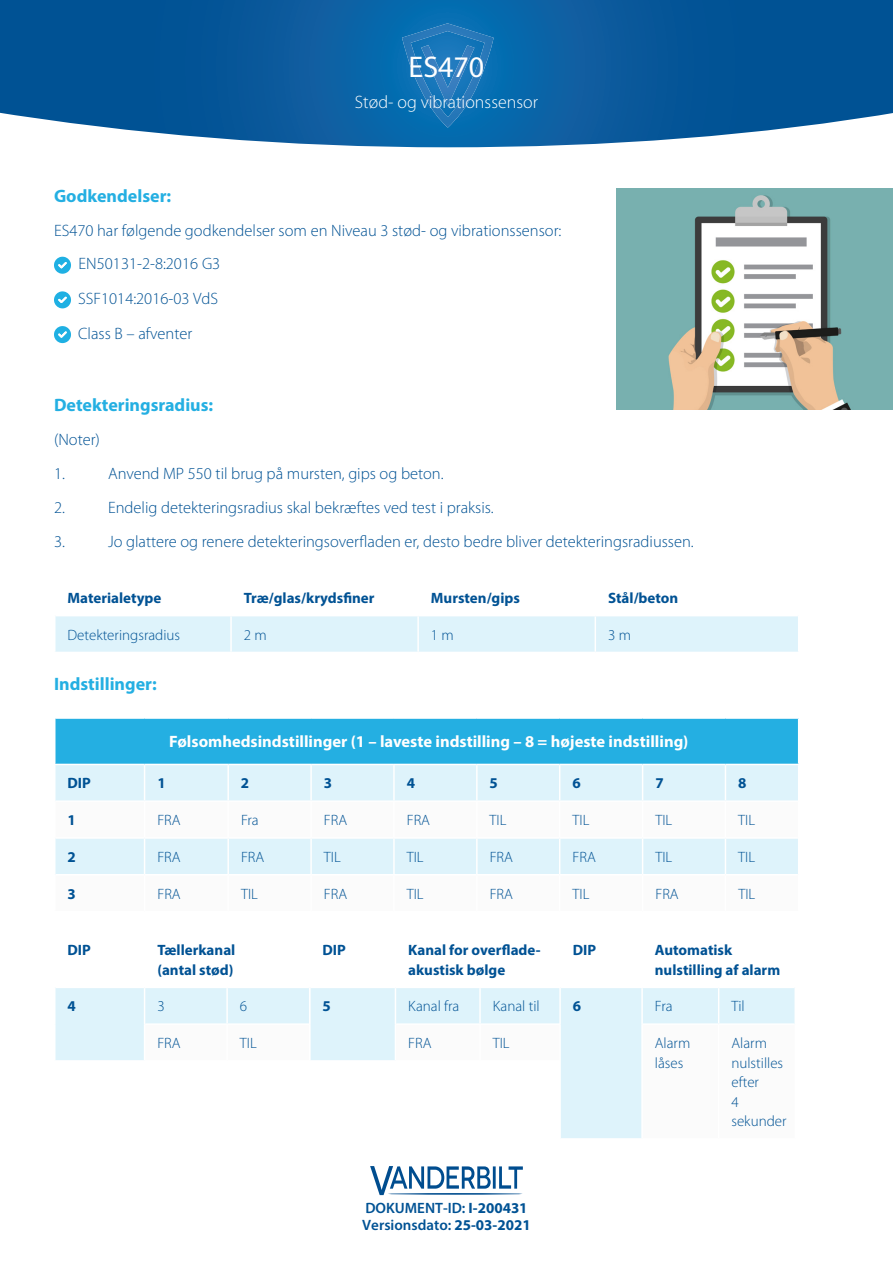
<style>
.page{position:relative;width:893px;height:1263px;background:#fff}
.page>*{position:absolute;margin:0;border:0;box-sizing:border-box;transform-origin:0 0}
.t1{font:30px "Myriad Pro";color:#fff}
.Main-header-text{font:700 18px "Myriad Pro";color:#24afe2}
.t2{font:300 18px "Myriad Pro";color:#fff}
.body{font:700 18px "Myriad Pro";color:#24afe2}
.body-2{font:300 16.5px "Myriad Pro";color:#005294}
.Table-header{font:700 16.5px "Myriad Pro";color:#fff}
.subheading-navy-blue{font:300 16.5px/34.7px "Myriad Pro";color:#005294}
.Table-body-rows{font:300 15px/19.5px "Myriad Pro";color:#005294}
.Table-body-rows-2{font:700 15px/19.5px "Myriad Pro";color:#005294}
.t3{font:600 15px/16.8px "Myriad Pro";color:#005294}
.s1{font-weight:700}
</style>
<div class="page">
<svg style="left:0;top:0;width:893px;height:147px;background:#1966a3"></svg>
<svg style="left:402px;top:23px;width:92px;height:105px;background:#1976b8"></svg>
<svg style="left:370px;top:1166px;width:153px;height:29px"></svg>
<hr style="left:388px;top:1193px;width:135px;height:2px;background:#004d8f;border-radius:50%">
<svg style="left:54px;top:257px;width:17px;height:17px"></svg>
<svg style="left:54px;top:291px;width:17px;height:17px"></svg>
<svg style="left:54px;top:326px;width:17px;height:17px"></svg>
<div style="left:56px;top:616px;width:742px;height:36px;background:#def3fb"></div>
<hr style="left:230px;top:616px;width:2px;height:36px;background:#fff">
<hr style="left:417px;top:616px;width:2px;height:36px;background:#fff">
<hr style="left:595px;top:616px;width:1px;height:36px;background:#fff">
<div style="left:55px;top:718px;width:744px;height:46px;background:#24afe2"></div>
<div style="left:56px;top:765px;width:742px;height:35px;background:#def3fb"></div>
<div style="left:56px;top:839px;width:742px;height:35px;background:#def3fb"></div>
<hr style="left:144px;top:765px;width:1px;height:35px;background:#fff">
<hr style="left:227px;top:765px;width:2px;height:35px;background:#fff">
<hr style="left:310px;top:765px;width:2px;height:35px;background:#fff">
<hr style="left:393px;top:765px;width:2px;height:35px;background:#fff">
<hr style="left:476px;top:765px;width:2px;height:35px;background:#fff">
<hr style="left:559px;top:765px;width:1px;height:35px;background:#fff">
<hr style="left:642px;top:765px;width:1px;height:35px;background:#fff">
<hr style="left:725px;top:765px;width:1px;height:35px;background:#fff">
<hr style="left:144px;top:839px;width:1px;height:35px;background:#fff">
<hr style="left:227px;top:839px;width:2px;height:35px;background:#fff">
<hr style="left:310px;top:839px;width:2px;height:35px;background:#fff">
<hr style="left:393px;top:839px;width:2px;height:35px;background:#fff">
<hr style="left:476px;top:839px;width:2px;height:35px;background:#fff">
<hr style="left:559px;top:839px;width:1px;height:35px;background:#fff">
<hr style="left:642px;top:839px;width:1px;height:35px;background:#fff">
<hr style="left:725px;top:839px;width:1px;height:35px;background:#fff">
<hr style="left:798px;top:719px;width:1px;height:45px;background:#fff">
<hr style="left:54px;top:717px;width:91px;height:2px;background:#fff">
<hr style="left:54px;top:719px;width:2px;height:45px;background:#fff">
<hr style="left:145px;top:717px;width:83px;height:2px;background:#fff">
<hr style="left:228px;top:717px;width:83px;height:2px;background:#fff">
<hr style="left:311px;top:717px;width:83px;height:2px;background:#fff">
<hr style="left:394px;top:717px;width:83px;height:2px;background:#fff">
<hr style="left:477px;top:717px;width:83px;height:2px;background:#fff">
<hr style="left:560px;top:717px;width:83px;height:2px;background:#fff">
<hr style="left:643px;top:717px;width:82px;height:2px;background:#fff">
<hr style="left:725px;top:717px;width:74px;height:2px;background:#fff">
<img style="left:617px;top:189px;width:276px;height:221px">
<svg style="left:55px;top:988px;width:739px;height:150px"></svg>
<hr style="left:559px;top:987px;width:2px;height:37px;background:#fff">
<hr style="left:641px;top:988px;width:2px;height:36px;background:#fff">
<hr style="left:718px;top:988px;width:1px;height:35px;background:#fff">
<hr style="left:559px;top:1024px;width:2px;height:114px;background:#fff">
<hr style="left:641px;top:1024px;width:2px;height:114px;background:#fff">
<hr style="left:718px;top:1025px;width:1px;height:113px;background:#fff">
<hr style="left:643px;top:1023px;width:76px;height:2px;background:#fff">
<hr style="left:719px;top:1023px;width:75px;height:2px;background:#fff">
<h1 class="t1" style="left:409px;top:48px;width:77px">ES470</h1>
<p class="t2" style="left:355px;top:92px;width:185px">Stød- og vibrationssensor</p>
<p class="body" style="left:54px;top:184px;width:119px">Godkendelser:</p>
<p class="body-2" style="left:54px;top:221px;width:509px">ES470 har følgende godkendelser som en Niveau 3 stød- og vibrationssensor:</p>
<p class="subheading-navy-blue" style="left:78px;top:247px;width:144px">EN50131-2-8:2016 G3<br>SSF1014:2016-03 VdS<br>Class B – afventer</p>
<p class="Main-header-text" style="left:54px;top:393px;width:161px">Detekteringsradius:</p>
<p class="body-2" style="left:54px;top:430px;width:47px">(Noter)</p>
<p class="body-2" style="left:54px;top:464px;width:12px">1.</p>
<p class="body-2" style="left:108px;top:464px;width:337px">Anvend MP 550 til brug på mursten, gips og beton.</p>
<p class="body-2" style="left:54px;top:498px;width:12px">2.</p>
<p class="body-2" style="left:108px;top:498px;width:387px">Endelig detekteringsradius skal bekræftes ved test i praksis.</p>
<p class="body-2" style="left:54px;top:532px;width:12px">3.</p>
<p class="body-2" style="left:108px;top:532px;width:587px">Jo glattere og renere detekteringsoverfladen er, desto bedre bliver detekteringsradiussen.</p>
<p class="Table-body-rows-2" style="left:68px;top:588px;width:96px">Materialetype</p>
<p class="Table-body-rows-2" style="left:244px;top:588px;width:132px">Træ/glas/krydsfiner</p>
<p class="Table-body-rows-2" style="left:431px;top:588px;width:91px">Mursten/gips</p>
<p class="Table-body-rows-2" style="left:608px;top:588px;width:72px">Stål/beton</p>
<p class="Table-body-rows" style="left:68px;top:625px;width:114px">Detekteringsradius</p>
<p class="Table-body-rows" style="left:244px;top:625px;width:24px">2m</p>
<p class="Table-body-rows" style="left:431px;top:625px;width:24px">1m</p>
<p class="Table-body-rows" style="left:608px;top:625px;width:24px">3m</p>
<p class="Main-header-text" style="left:54px;top:672px;width:104px">Indstillinger:</p>
<p class="Table-header" style="left:169px;top:731px;width:521px">Følsomhedsindstillinger (1 – laveste indstilling – 8 = højeste indstilling)</p>
<p class="Table-body-rows-2" style="left:68px;top:773px;width:25px">DIP</p>
<p class="Table-body-rows-2" style="left:157px;top:773px;width:10px">1</p>
<p class="Table-body-rows-2" style="left:241px;top:773px;width:10px">2</p>
<p class="Table-body-rows-2" style="left:324px;top:773px;width:10px">3</p>
<p class="Table-body-rows-2" style="left:407px;top:773px;width:10px">4</p>
<p class="Table-body-rows-2" style="left:490px;top:773px;width:10px">5</p>
<p class="Table-body-rows-2" style="left:572px;top:773px;width:10px">6</p>
<p class="Table-body-rows-2" style="left:655px;top:773px;width:10px">7</p>
<p class="Table-body-rows-2" style="left:738px;top:773px;width:10px">8</p>
<p class="Table-body-rows-2" style="left:68px;top:810px;width:10px">1</p>
<p class="Table-body-rows" style="left:157px;top:811px;width:25px">FRA</p>
<p class="Table-body-rows" style="left:241px;top:811px;width:19px">Fra</p>
<p class="Table-body-rows" style="left:324px;top:811px;width:25px">FRA</p>
<p class="Table-body-rows" style="left:407px;top:811px;width:25px">FRA</p>
<p class="Table-body-rows" style="left:490px;top:811px;width:18px">TIL</p>
<p class="Table-body-rows" style="left:572px;top:811px;width:18px">TIL</p>
<p class="Table-body-rows" style="left:655px;top:811px;width:18px">TIL</p>
<p class="Table-body-rows" style="left:738px;top:811px;width:18px">TIL</p>
<p class="Table-body-rows-2" style="left:68px;top:847px;width:10px">2</p>
<p class="Table-body-rows" style="left:157px;top:847px;width:25px">FRA</p>
<p class="Table-body-rows" style="left:241px;top:847px;width:25px">FRA</p>
<p class="Table-body-rows" style="left:324px;top:847px;width:18px">TIL</p>
<p class="Table-body-rows" style="left:407px;top:847px;width:18px">TIL</p>
<p class="Table-body-rows" style="left:490px;top:847px;width:25px">FRA</p>
<p class="Table-body-rows" style="left:573px;top:847px;width:25px">FRA</p>
<p class="Table-body-rows" style="left:655px;top:847px;width:18px">TIL</p>
<p class="Table-body-rows" style="left:738px;top:847px;width:18px">TIL</p>
<p class="Table-body-rows-2" style="left:68px;top:883px;width:10px">3</p>
<p class="Table-body-rows" style="left:157px;top:884px;width:25px">FRA</p>
<p class="Table-body-rows" style="left:241px;top:884px;width:18px">TIL</p>
<p class="Table-body-rows" style="left:324px;top:884px;width:25px">FRA</p>
<p class="Table-body-rows" style="left:407px;top:884px;width:18px">TIL</p>
<p class="Table-body-rows" style="left:490px;top:884px;width:25px">FRA</p>
<p class="Table-body-rows" style="left:573px;top:884px;width:18px">TIL</p>
<p class="Table-body-rows" style="left:655px;top:884px;width:25px">FRA</p>
<p class="Table-body-rows" style="left:738px;top:884px;width:18px">TIL</p>
<p class="Table-body-rows-2" style="left:68px;top:940px;width:25px">DIP</p>
<p class="Table-body-rows-2" style="left:157px;top:940px;width:80px">Tællerkanal (antal stød)</p>
<p class="Table-body-rows-2" style="left:68px;top:996px;width:10px">4</p>
<p class="Table-body-rows" style="left:157px;top:997px;width:9px">3</p>
<p class="Table-body-rows" style="left:240px;top:997px;width:9px">6</p>
<p class="Table-body-rows" style="left:157px;top:1034px;width:25px">FRA</p>
<p class="Table-body-rows" style="left:240px;top:1034px;width:18px">TIL</p>
<p class="Table-body-rows-2" style="left:322px;top:940px;width:25px">DIP</p>
<p class="Table-body-rows-2" style="left:408px;top:940px;width:134px">Kanal for overflade&shy;akustisk bølge</p>
<p class="Table-body-rows-2" style="left:322px;top:996px;width:10px">5</p>
<p class="Table-body-rows" style="left:408px;top:997px;width:53px">Kanal fra</p>
<p class="Table-body-rows" style="left:493px;top:997px;width:48px">Kanal til</p>
<p class="Table-body-rows" style="left:408px;top:1034px;width:25px">FRA</p>
<p class="Table-body-rows" style="left:493px;top:1034px;width:18px">TIL</p>
<p class="t3" style="left:362px;top:1199px;width:170px">DOKUMENT-ID: <span class="s1">I-200431<br></span>Versionsdato: <span class="s1">25-03-2021</span></p>
<p class="Table-body-rows-2" style="left:573px;top:940px;width:25px">DIP</p>
<p class="Table-body-rows-2" style="left:655px;top:940px;width:127px">Automatisk nulstilling af alarm</p>
<p class="Table-body-rows-2" style="left:573px;top:996px;width:10px">6</p>
<p class="Table-body-rows" style="left:655px;top:997px;width:19px">Fra</p>
<p class="Table-body-rows" style="left:731px;top:997px;width:15px">Til</p>
<p class="Table-body-rows" style="left:655px;top:1034px;width:37px">Alarm låses</p>
<p class="Table-body-rows" style="left:731px;top:1034px;width:57px">Alarm nulstilles efter<br>4 sekunder</p>
</div>
